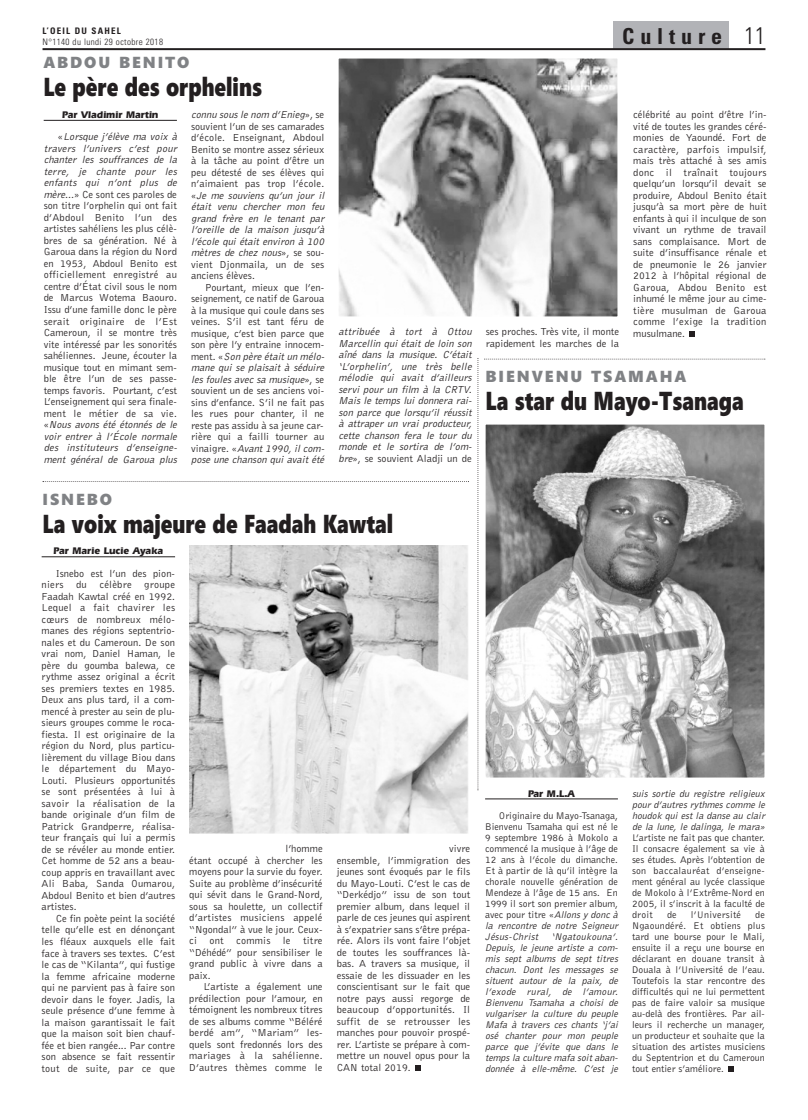
<style>
.page{position:relative;width:808px;height:1120px;background:#fff}
.page>*{position:absolute;margin:0;border:0;box-sizing:border-box;transform-origin:0 0}
.t1{font:26px "Segoe UI Black";color:#231f20;scale:.8 1}
.t2{font:300 condensed 24px "Univers LT";color:#231f20}
.t3{font:700 condensed 22px "Univers LT";letter-spacing:.265em;color:#231f20}
.t4{font:16px "Segoe UI Black";letter-spacing:.12em;color:#808285}
.t5{font:10.5px/11.5px "Bell Gothic BT";color:#231f20;text-align:justify}
.t6{font:italic 10.5px/11.5px "Bell Gothic BT";color:#231f20;text-align:justify}
.t7{font:italic 10px/11px "Bell Gothic BT";color:#231f20}
.t8{font:10px/11px "Bell Gothic BT";color:#231f20;text-align:justify}
.t9{font:700 10px "Eras IT Cby BT";color:#231f20}
.t10{font:10px "Bell Gothic BT";letter-spacing:.02em;color:#231f20}
.t11{font:300 condensed 9px "Univers LT";letter-spacing:.045em;color:#231f20}
.t12{font:700 condensed 9px "Univers LT";letter-spacing:.135em;color:#231f20}
.s1{font-style:italic}
.s2{font-style:normal}
</style>
<div class="page">
<div style="left:614px;top:21px;width:115px;height:29px;background:#b2b3b7"></div>
<hr style="left:43px;top:48px;width:722px;height:2px;background:#231f20">
<hr style="left:44px;top:120px;width:133px;height:1px;background:#231f20">
<svg style="left:689px;top:331px;width:6px;height:6px"></svg>
<img style="left:340px;top:60px;width:276px;height:255px">
<div style="left:338px;top:58px;width:280px;height:259px;border:1px solid #fff"></div>
<hr style="left:42px;top:556px;width:133px;height:1px;background:#231f20">
<svg style="left:415px;top:1065px;width:6px;height:5px"></svg>
<img style="left:190px;top:546px;width:276px;height:286px">
<div style="left:188px;top:493px;width:280px;height:341px;border:1px solid #fff"></div>
<img style="left:487px;top:426px;width:276px;height:350px">
<div style="left:485px;top:424px;width:280px;height:354px;border:1px solid #fff"></div>
<hr style="left:485px;top:799px;width:133px;height:1px;background:#231f20">
<svg style="left:728px;top:1066px;width:6px;height:5px"></svg>
<svg style="left:477px;top:358px;width:1px;height:432px"></svg>
<svg style="left:484px;top:358px;width:281px;height:1px"></svg>
<svg style="left:43px;top:481px;width:426px;height:1px"></svg>
<p class="t12" style="left:43px;top:25px;width:80px">L’OEIL DU SAHEL</p>
<p class="t11" style="left:43px;top:36px;width:122px">N°1140 du lundi 29 octobre 2018</p>
<h2 class="t2" style="left:744px;top:21px;width:23px">11</h2>
<h3 class="t3" style="left:622px;top:22px;width:101px">Culture</h3>
<h3 class="t4" style="left:43px;top:53px;width:148px">ABDOU BENITO</h3>
<h1 class="t1" style="left:43px;top:72px;width:275px">Le père des orphelins</h1>
<p class="t9" style="left:62px;top:109px;width:98px">Par Vladimir Martin</p>
<p class="t5" style="left:44px;top:131px;width:137px;text-align:left;text-indent:14px">« <span class="s1">Lorsque j’élève ma voix à travers l’univers c’est pour chanter les souffrances de la terre, je chante pour les enfants qui n’ont plus de mère...</span>» Ce sont ces paroles de son titre l’orphelin qui ont fait d’Abdoul Benito l’un des artistes sahéliens les plus célè&shy;bres de sa génération. Né à<br>Garoua dans la région du Nord en 1953, Abdoul Benito est officiellement enregistré au centre d’État civil sous le nom de Marcus Wotema Baouro.<br>Issu d’une famille donc le père serait originaire de l’Est<br>Cameroun, il se montre très vite intéressé par les sonorités sahéliennes. Jeune, écouter la musique tout en mimant sem&shy;ble être l’un de ses passe&shy;temps favoris. Pourtant, c’est<br>L’enseignement qui sera finale&shy;ment le métier de sa vie. « <span class="s1">Nous avons été étonnés de le voir entrer à l’École normale des instituteurs d’enseigne&shy;ment général de Garoua plus</span></p>
<p class="t5" style="left:191px;top:109px;width:137px;text-align:left"><span class="s1">connu sous le nom d’Enieg</span>» , s e souvient l’un de ses camarades d’école. Enseignant, Abdoul<br>Benito se montre assez sérieux à la tâche au point d’être un peu détesté de ses élèves qui n’aimaient pas trop l’école. « <span class="s1">Je me souviens qu’un jour il était venu chercher mon feu grand frère en le tenant par l’oreille de la maison jusqu’à l’école qui était environ à 100 mètres de chez nous</span>» , s e s o u - vient Djonmaila, un de ses anciens élèves.</p>
<p class="t5" style="left:191px;top:281px;width:137px;text-align:left;text-indent:14px">Pourtant, mieux que l’en&shy;seignement, ce natif de Garoua à la musique qui coule dans ses veines. S’il est tant féru de musique, c’est bien parce que son père l’y entraine innocem&shy;m e n t . « <span class="s1">Son père était un mélo&shy;mane qui se plaisait à séduire les foules avec sa musique</span>» , s e souvient un de ses anciens voi&shy;sins d’enfance. S’il ne fait pas les rues pour chanter, il ne reste pas assidu à sa jeune car&shy;rière qui a failli tourner au vinaigre. «<span class="s1">Avant1990,ilcom&shy;pose une chanson qui avait été</span></p>
<p class="t5" style="left:633px;top:109px;width:135px">célébrité au point d’être l’in&shy;vité de toutes les grandes céré&shy;monies de Yaoundé. Fort de caractère, parfois impulsif, mais très attaché à ses amis donc il traînait toujours quelqu’un lorsqu’il devait se produire, Abdoul Benito était jusqu’à sa mort père de huit enfants à qui il inculque de son vivant un rythme de travail sans complaisance. Mort de suite d’insuffisance rénale et de pneumonie le 26 janvier 2012 à l’hôpital régional de Garoua, Abdou Benito est inhumé le même jour au cime&shy;tière musulman de Garoua comme l’exige la tradition musulmane.</p>
<p class="t6" style="left:338px;top:326px;width:137px">attribuée à tort à Ottou Marcellin qui était de loin son aîné dans la musique. C’était ‘L’orphelin’, une très belle mélodie qui avait d’ailleurs servi pour un film à la CRTV.<br>Mais le temps lui donnera rai&shy;son parce que lorsqu’il réussit à attraper un vrai producteur, cette chanson fera le tour du monde et le sortira de l’om&shy;bre<span class="s2">», se souvient Aladji un de</span></p>
<p class="t5" style="left:486px;top:326px;width:135px">ses proches. Très vite, il monte rapidement les marches de la</p>
<h3 class="t4" style="left:486px;top:367px;width:202px">BIENVENU TSAMAHA</h3>
<h1 class="t1" style="left:486px;top:385px;width:324px">La star du Mayo-Tsanaga</h1>
<h3 class="t4" style="left:43px;top:490px;width:71px">ISNEBO</h3>
<h1 class="t1" style="left:43px;top:508px;width:440px">La voix majeure de Faadah Kawtal</h1>
<p class="t9" style="left:54px;top:545px;width:111px">Par Marie Lucie Ayaka</p>
<p class="t5" style="left:42px;top:567px;width:135px;text-indent:14px">Isnebo est l’un des pion&shy;niers du célèbre groupe Faadah Kawtal créé en 1992.<br>Lequel a fait chavirer les cœurs de nombreux mélo&shy;manes des régions septentrio&shy;nales et du Cameroun. De son vrai nom, Daniel Haman, le père du goumba balewa, ce rythme assez original a écrit ses premiers textes en 1985.<br>Deux ans plus tard, il a com&shy;mencé à prester au sein de plu&shy;sieurs groupes comme le roca&shy;fiesta. Il est originaire de la région du Nord, plus particu&shy;lièrement du village Biou dans le département du Mayo-Louti. Plusieurs opportunités se sont présentées à lui à savoir la réalisation de la bande originale d’un film de Patrick Grandperre, réalisa&shy;teur français qui lui a permis de se révéler au monde entier.<br>Cet homme de 52 ans a beau&shy;coup appris en travaillant avec Ali Baba, Sanda Oumarou, Abdoul Benito et bien d’autres artistes.</p>
<p class="t5" style="left:42px;top:912px;width:135px;text-indent:14px">Ce fin poète peint la société telle qu’elle est en dénonçant les fléaux auxquels elle fait face à travers ses textes. C’est le cas de “Kilanta”, qui fustige la femme africaine moderne qui ne parvient pas à faire son devoir dans le foyer. Jadis, la seule présence d’une femme à la maison garantissait le fait que la maison soit bien chauf&shy;fée et bien rangée... Par contre son absence se fait ressentir tout de suite, par ce que</p>
<p class="t5" style="left:189px;top:842px;width:135px;text-indent:96px">l’homme étant occupé à chercher les moyens pour la survie du foyer.<br>Suite au problème d’insécurité qui sévit dans le Grand-Nord, sous sa houlette, un collectif d’artistes musiciens appelé “Ngondal” à vue le jour. Ceux&shy;ci ont commis le titre “Déhédé” pour sensibiliser le grand public à vivre dans a paix.</p>
<p class="t5" style="left:189px;top:980px;width:135px;text-indent:14px">L’artiste a également une prédilection pour l’amour, en témoignent les nombreux titres de ses albums comme “Béléré berdé am”, “Mariam” les&shy;quels sont fredonnés lors des mariages à la sahélienne.<br>D’autres thèmes comme le</p>
<p class="t5" style="left:337px;top:842px;width:135px;text-indent:112px">vivre ensemble, l’immigration des jeunes sont évoqués par le fils du Mayo-Louti. C’est le cas de “Derkédjo” issu de son tout premier album, dans lequel il parle de ces jeunes qui aspirent à s’expatrier sans s’être prépa&shy;rée. Alors ils vont faire l’objet de toutes les souffrances là&shy;bas. A travers sa musique, il essaie de les dissuader en les conscientisant sur le fait que notre pays aussi regorge de beaucoup d’opportunités. Il suffit de se retrousser les manches pour pouvoir prospé&shy;rer. L’artiste se prépare à com&shy;mettre un nouvel opus pour la CAN total 2019.</p>
<p class="t9" style="left:528px;top:787px;width:48px">Par M.L.A</p>
<p class="t7" style="left:485px;top:809px;width:137px;text-indent:14px"><span class="s2">Originaire du Mayo-Tsanaga,<br>Bienvenu Tsamaha qui est né le<br>9 septembre 1986 à Mokolo a commencé la musique à l’âge de<br>12 ans à l’école du dimanche.<br>Et à partir de là qu’il intègre la chorale nouvelle génération de<br>Mendeze à l’âge de 15 ans. En<br>1999 il sort son premier album, avec pour titre «</span>Allonsydoncà la rencontre de notre Seigneur<br>Jésus-Christ ‘Ngatoukouna’.<br>Depuis, le jeune artiste a com&shy;mis sept albums de sept titres chacun. Dont les messages se situent autour de la paix, de l’exode rural, de l’amour.<br>Bienvenu Tsamaha a choisi de vulgariser la culture du peuple<br>Mafa à travers ces chants ‘j’ai osé chanter pour mon peuple parce que j’évite que dans le temps la culture mafa soit aban&shy;donnée à elle-même. C’est je</p>
<p class="t7" style="left:632px;top:787px;width:137px;text-align:justify">suis sortie du registre religieux pour d’autres rythmes comme le houdok qui est la danse au clair de la lune, le dalinga, le mara»</p>
<p class="t8" style="left:632px;top:831px;width:134px">L’artiste ne fait pas que chanter.<br>Il consacre également sa vie à ses études. Après l’obtention de son baccalauréat d’enseigne&shy;ment général au lycée classique de Mokolo à l’Extrême-Nord en 2005, il s’inscrit à la faculté de droit</p>
<p class="t8" style="left:667px;top:908px;width:11px">de</p>
<p class="t10" style="left:691px;top:908px;width:52px">l’Université</p>
<p class="t8" style="left:632px;top:908px;width:134px;text-indent:123px">de Ngaoundéré. Et obtiens plus tard une bourse pour le Mali, ensuite il a reçu une bourse en déclarant en douane transit à Douala à l’Université de l’eau.<br>Toutefois la star rencontre des difficultés qui ne lui permettent pas de faire valoir sa musique au-delà des frontières. Par ail&shy;leurs il recherche un manager, un producteur et souhaite que la situation des artistes musiciens du Septentrion et du Cameroun tout entier s’améliore.</p>
</div>
